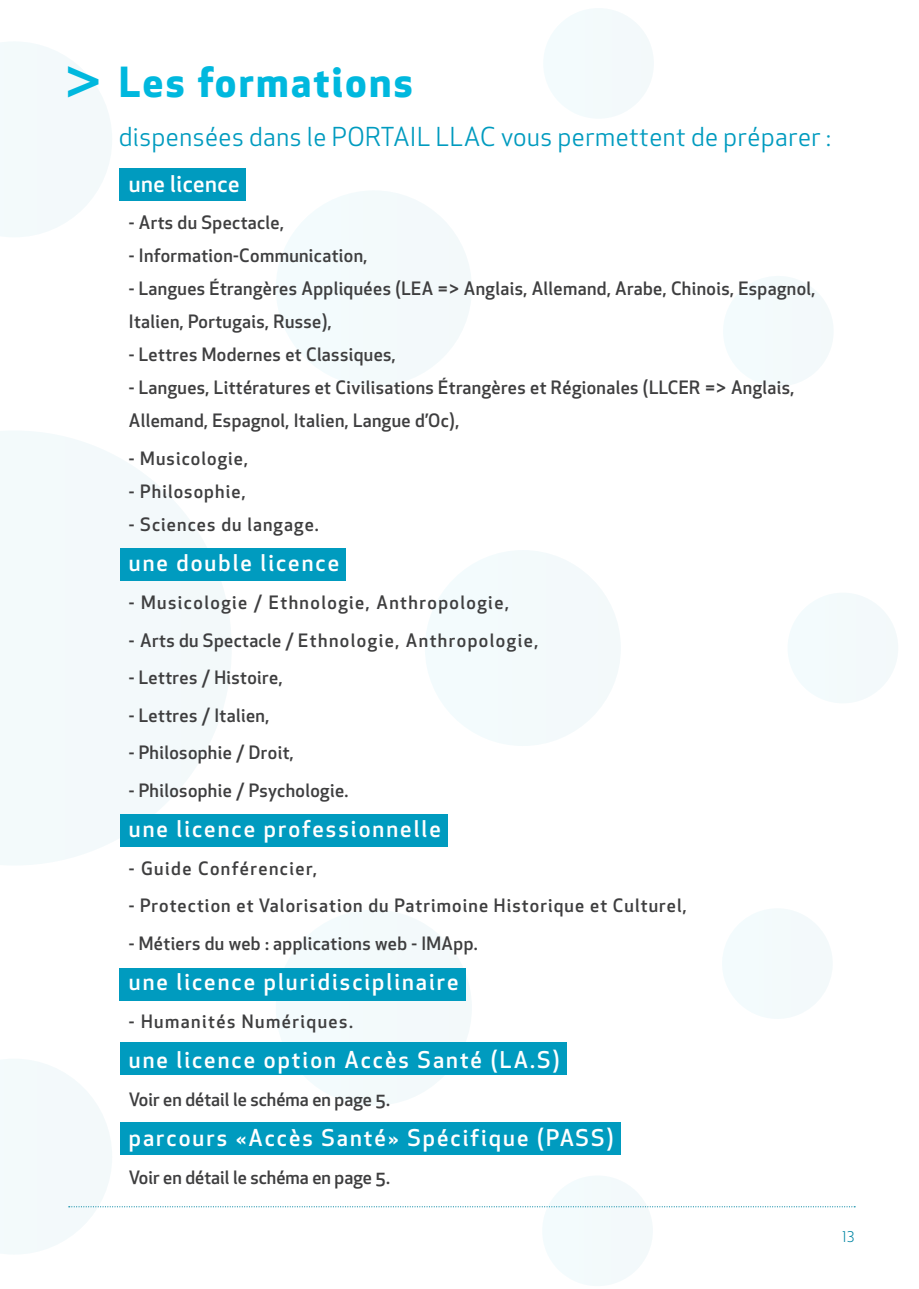
<style>
.page{position:relative;width:919px;height:1289px;background:#fff}
.page>*{position:absolute;margin:0;border:0;box-sizing:border-box;transform-origin:0 0}
.En-têtes_continus_Nu{font:700 40.5px "Apex New";letter-spacing:.06em;color:#00b8de}
.En-têtes_continus_Nu-2{font:25.5px "Apex New";letter-spacing:.02em;color:#009bbf}
.En-têtes_continus_Nu-3{font:500 22.5px "Apex New";letter-spacing:.09em;color:#fff}
.En-têtes_continus_Nu-4{font:500 22.5px "Apex New";letter-spacing:.02em;color:#fff}
.En-têtes_continus_Nu-5{font:500 18px "Apex New";letter-spacing:.02em;color:#3e3e3f}
.En-têtes_continus_Nu-6{font:500 18px "Apex New";letter-spacing:.08em;color:#3e3e3f}
.En-têtes_continus_Nu-7{font:500 18px "Apex New";letter-spacing:.06em;color:#3e3e3f}
.En-têtes_continus_Nu-8{font:500 18px "Apex New";color:#3e3e3f}
.t1{font:15px "Brother 1816 Light";color:#0085a3}
</style>
<div class="page">
<svg style="left:0;top:431px;width:232px;height:434px"></svg>
<div style="left:425px;top:550px;width:196px;height:196px;background:#f3fafb;border-radius:50%"></div>
<svg style="left:276px;top:191px;width:196px;height:195px"></svg>
<svg style="left:0;top:42px;width:112px;height:195px"></svg>
<div style="left:787px;top:592px;width:111px;height:111px;background:#f3fafb;border-radius:50%"></div>
<svg style="left:544px;top:8px;width:110px;height:110px"></svg>
<svg style="left:0;top:909px;width:855px;height:377px"></svg>
<svg style="left:723px;top:276px;width:110px;height:110px"></svg>
<div style="left:120px;top:1122px;width:500px;height:32px;background:#009bbf"></div>
<div style="left:120px;top:1042px;width:446px;height:32px;background:#009bbf"></div>
<div style="left:120px;top:168px;width:126px;height:32px;background:#009bbf"></div>
<div style="left:120px;top:548px;width:225px;height:32px;background:#009bbf"></div>
<div style="left:120px;top:814px;width:327px;height:32px;background:#009bbf"></div>
<div style="left:120px;top:968px;width:346px;height:32px;background:#009bbf"></div>
<p class="En-têtes_continus_Nu" style="left:65px;top:52px;width:349px">&gt; Les formations</p>
<p class="En-têtes_continus_Nu-2" style="left:119px;top:121px;width:713px">dispensées dans le PORTAIL LLAC vous permettent de préparer :</p>
<p class="En-têtes_continus_Nu-4" style="left:129px;top:168px;width:112px">une licence</p>
<p class="En-têtes_continus_Nu-5" style="left:129px;top:211px;width:157px">- Arts du Spectacle,</p>
<p class="En-têtes_continus_Nu-5" style="left:129px;top:244px;width:240px">- Information-Communication,</p>
<p class="En-têtes_continus_Nu-5" style="left:129px;top:277px;width:688px">- Langues Étrangères Appliquées (LEA =&gt; Anglais, Allemand, Arabe, Chinois, Espagnol,</p>
<p class="En-têtes_continus_Nu-5" style="left:129px;top:310px;width:204px">Italien, Portugais, Russe),</p>
<p class="En-têtes_continus_Nu-5" style="left:129px;top:343px;width:268px">- Lettres Modernes et Classiques,</p>
<p class="En-têtes_continus_Nu-5" style="left:129px;top:376px;width:667px">- Langues, Littératures et Civilisations Étrangères et Régionales (LLCER =&gt; Anglais,</p>
<p class="En-têtes_continus_Nu-5" style="left:129px;top:409px;width:332px">Allemand, Espagnol, Italien, Langue d’Oc),</p>
<p class="En-têtes_continus_Nu-7" style="left:129px;top:446px;width:121px">- Musicologie,</p>
<p class="En-têtes_continus_Nu-7" style="left:129px;top:479px;width:118px">- Philosophie,</p>
<p class="En-têtes_continus_Nu-7" style="left:129px;top:512px;width:191px">- Sciences du langage.</p>
<p class="En-têtes_continus_Nu-3" style="left:129px;top:548px;width:212px">une double licence</p>
<p class="En-têtes_continus_Nu-6" style="left:129px;top:590px;width:381px">- Musicologie / Ethnologie, Anthropologie,</p>
<p class="En-têtes_continus_Nu-6" style="left:129px;top:628px;width:411px">- Arts du Spectacle / Ethnologie, Anthropologie,</p>
<p class="En-têtes_continus_Nu-5" style="left:129px;top:665px;width:155px">- Lettres / Histoire,</p>
<p class="En-têtes_continus_Nu-5" style="left:129px;top:703px;width:142px">- Lettres / Italien,</p>
<p class="En-têtes_continus_Nu-5" style="left:129px;top:740px;width:166px">- Philosophie / Droit,</p>
<p class="En-têtes_continus_Nu-5" style="left:129px;top:778px;width:221px">- Philosophie / Psychologie.</p>
<p class="En-têtes_continus_Nu-3" style="left:129px;top:813px;width:313px">une licence professionnelle</p>
<p class="En-têtes_continus_Nu-6" style="left:129px;top:856px;width:190px">- Guide Conférencier,</p>
<p class="En-têtes_continus_Nu-7" style="left:129px;top:893px;width:559px">- Protection et Valorisation du Patrimoine Historique et Culturel,</p>
<p class="En-têtes_continus_Nu-5" style="left:129px;top:931px;width:350px">- Métiers du web : applications web - IMApp.</p>
<p class="En-têtes_continus_Nu-3" style="left:129px;top:966px;width:331px">une licence pluridisciplinaire</p>
<p class="En-têtes_continus_Nu-6" style="left:129px;top:1009px;width:226px">- Humanités Numériques.</p>
<p class="En-têtes_continus_Nu-3" style="left:129px;top:1044px;width:432px">une licence option Accès Santé (LA.S)</p>
<p class="En-têtes_continus_Nu-8" style="left:129px;top:1087px;width:263px">Voir en détail le schéma en page 5.</p>
<p class="En-têtes_continus_Nu-3" style="left:129px;top:1122px;width:486px">parcours «Accès Santé» Spécifique (PASS)</p>
<p class="En-têtes_continus_Nu-8" style="left:129px;top:1165px;width:263px">Voir en détail le schéma en page 5.</p>
<p class="t1" style="left:842px;top:1225px;width:14px">13</p>
</div>
